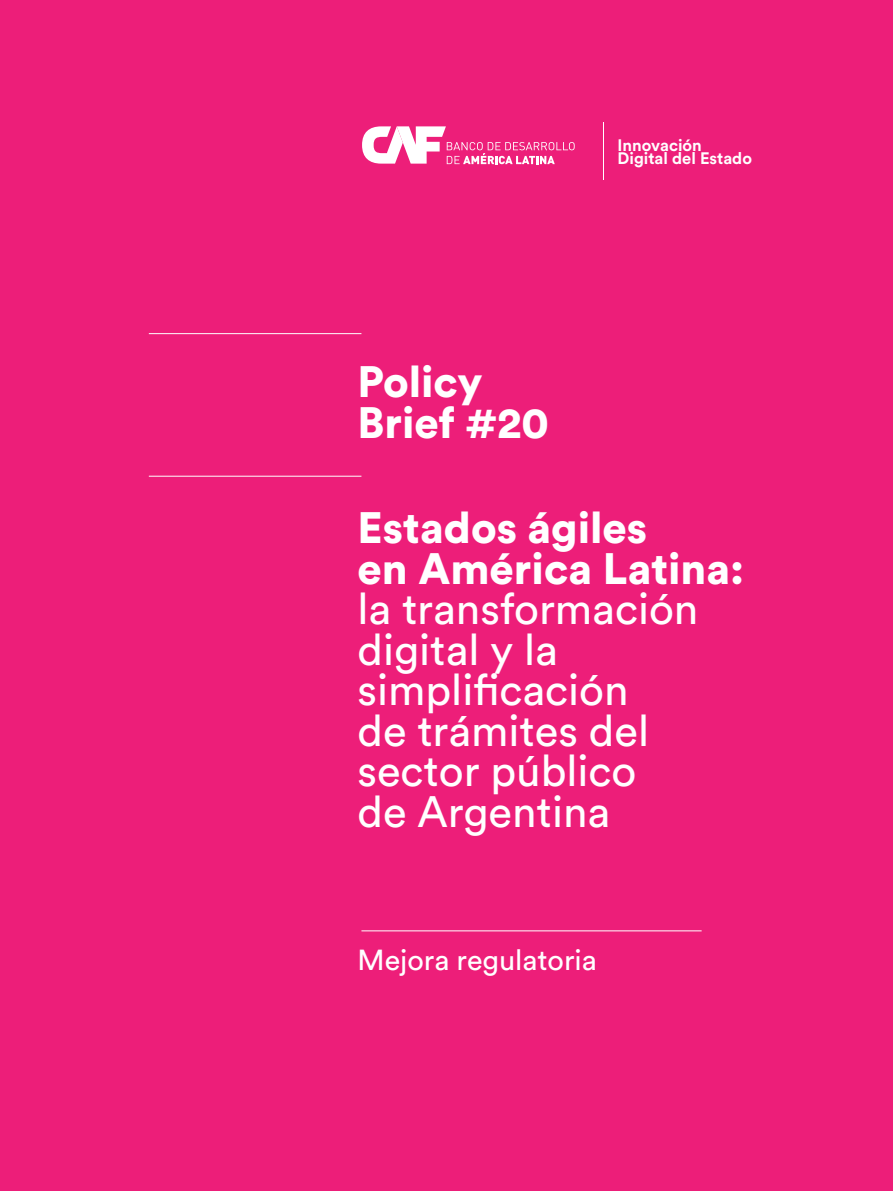
<style>
.page{position:relative;width:893px;height:1191px;background:#ed1e79}
.page>*{position:absolute;margin:0;border:0;box-sizing:border-box;transform-origin:0 0}
.t1{font:43.5px/40.5px "Circular Std";color:#fff}
.t2{font:900 43.5px/40.5px "Circular Std";color:#fff}
.t3{font:28.65px "Circular Std";color:#fff}
.t4{font:700 16.5px/13.5px "Circular Std";color:#fff}
</style>
<div class="page">
<hr style="left:149px;top:476px;width:212px;height:1px;background:#fff">
<hr style="left:361px;top:930px;width:341px;height:1px;background:#fff">
<hr style="left:149px;top:333px;width:212px;height:1px;background:#fff">
<svg style="left:362px;top:126px;width:213px;height:38px"></svg>
<hr style="left:603px;top:122px;width:1px;height:57px;background:#fff">
<p class="t4" style="left:617px;top:138px;width:136px">Innovación<br>Digital del Estado</p>
<p class="t2" style="left:358px;top:361px;width:193px">Policy<br>Brief #20</p>
<p class="t2" style="left:358px;top:506px;width:388px">Estados ágiles<br>en América Latina:</p>
<p class="t1" style="left:358px;top:588px;width:342px">la transformación digital y la simplificación<br>de trámites del sector público<br>de Argentina</p>
<p class="t3" style="left:358px;top:942px;width:241px">Mejora regulatoria</p>
</div>
